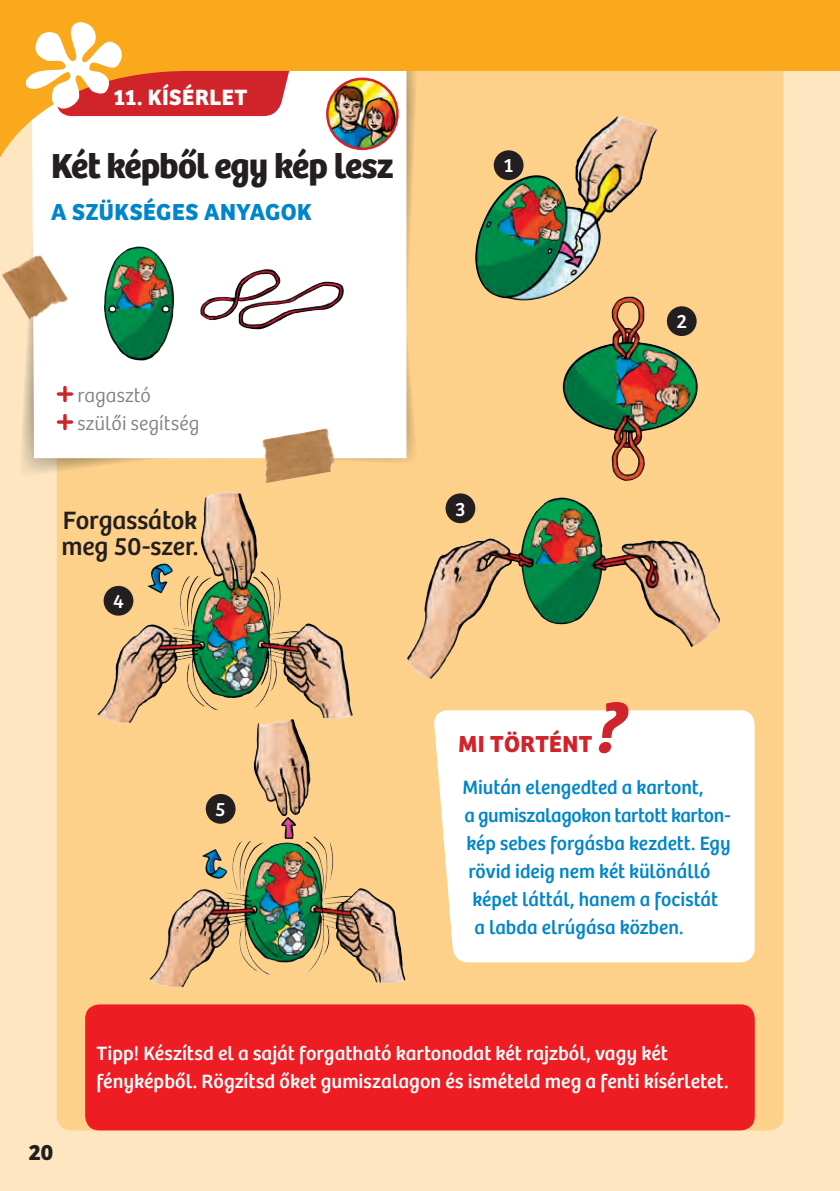
<style>
.page{position:relative;width:840px;height:1191px;background:#fff}
.page>*{position:absolute;margin:0;border:0;box-sizing:border-box;transform-origin:0 0}
.Headline_klein_Versu{font:700 36px "Kosmos Bree";letter-spacing:-.02em;color:#231f20}
.t1{font:26px/26px "Kosmos Bree";letter-spacing:-.005em;color:#231f20}
.Subhead_versal_blau{font:700 24px "Kosmos Bree";letter-spacing:.02em;color:#0085cb}
.Subhead_versal_rot{font:700 24px "Kosmos Bree";letter-spacing:.015em;color:#d1232a}
.t2{font:700 23px "Kosmos Bree";letter-spacing:.02em;color:#fff}
.t3{font:700 23px "Kosmos Bree";color:#231f20}
.Copy{font:20px/28px "Kosmos Bree";letter-spacing:.005em;color:#fff}
.Copy_blau{font:20px "Kosmos Bree";letter-spacing:.005em;color:#0085cb}
.Copy_blau-2{font:20px "Kosmos Bree";letter-spacing:-.015em;color:#0085cb}
.Liste_du_brauchst{font:300 20px "Kosmos Bree";letter-spacing:.01em;color:#808285}
</style>
<div class="page">
<div style="left:0;top:0;width:839px;height:1191px;background:#fee6c1"></div>
<div style="left:57px;top:32px;width:725px;height:1098px;background:#fed18b;border-radius:14px"></div>
<svg style="left:22px;top:212px;width:393px;height:267px"></svg>
<div style="left:32px;top:212px;width:374px;height:246px;background:#fff"></div>
<img style="left:248px;top:417px;width:101px;height:66px">
<img style="left:2px;top:240px;width:80px;height:93px">
<img style="left:94px;top:239px;width:92px;height:130px">
<img style="left:190px;top:253px;width:168px;height:90px">
<img style="left:97px;top:491px;width:252px;height:232px">
<img style="left:475px;top:212px;width:137px;height:89px">
<img style="left:552px;top:294px;width:146px;height:187px">
<img style="left:407px;top:495px;width:313px;height:184px">
<img style="left:129px;top:690px;width:277px;height:298px">
<svg style="left:57px;top:386px;width:16px;height:16px"></svg>
<svg style="left:57px;top:414px;width:16px;height:16px"></svg>
<div style="left:85px;top:1004px;width:669px;height:126px;background:#ee1d23;border-radius:14px"></div>
<div style="left:434px;top:710px;width:320px;height:252px;background:#fff"></div>
<svg style="left:598px;top:702px;width:30px;height:51px"></svg>
<div style="left:104px;top:586px;width:29px;height:29px;background:#231f20;border-radius:50%"></div>
<div style="left:206px;top:794px;width:29px;height:30px;background:#231f20;border-radius:50%"></div>
<div style="left:445px;top:493px;width:30px;height:30px;background:#231f20;border-radius:50%"></div>
<div style="left:666px;top:306px;width:30px;height:30px;background:#231f20;border-radius:50%"></div>
<svg style="left:0;top:0;width:838px;height:212px"></svg>
<svg style="left:25px;top:0;width:281px;height:116px"></svg>
<svg style="left:838px;top:0;width:2px;height:1191px"></svg>
<p class="t2" style="left:113px;top:83px;width:135px">11. KÍSÉRLET</p>
<p class="Headline_klein_Versu" style="left:51px;top:144px;width:343px">Két képből egy kép lesz</p>
<p class="Subhead_versal_blau" style="left:51px;top:198px;width:262px">A SZÜKSÉGES ANYAGOK</p>
<p class="Liste_du_brauchst" style="left:77px;top:384px;width:75px">ragasztó</p>
<p class="Liste_du_brauchst" style="left:77px;top:412px;width:123px">szülői segítség</p>
<p class="t1" style="left:61px;top:507px;width:139px">Forgassátok meg 50-szer.</p>
<p class="Copy" style="left:113px;top:587px;width:12px">4</p>
<p class="Copy" style="left:215px;top:795px;width:12px">5</p>
<p class="Copy" style="left:503px;top:152px;width:12px">1</p>
<p class="Copy" style="left:455px;top:495px;width:12px">3</p>
<p class="Copy" style="left:676px;top:308px;width:12px">2</p>
<p class="Subhead_versal_rot" style="left:458px;top:730px;width:135px">MI TÖRTÉNT</p>
<p class="Copy_blau" style="left:462px;top:776px;width:242px">Miután elengedted a kartont,</p>
<p class="Copy_blau-2" style="left:464px;top:804px;width:267px">a gumiszalagokon tartott karton-</p>
<p class="Copy_blau" style="left:466px;top:832px;width:265px">kép sebes forgásba kezdett. Egy</p>
<p class="Copy_blau" style="left:468px;top:860px;width:243px">rövid ideig nem két különálló</p>
<p class="Copy_blau" style="left:472px;top:888px;width:247px">képet láttál, hanem a focistát</p>
<p class="Copy_blau" style="left:474px;top:916px;width:210px">a labda elrúgása közben.</p>
<p class="t3" style="left:28px;top:1138px;width:26px">20</p>
<p class="Copy" style="left:96px;top:1040px;width:633px">Tipp! Készítsd el a saját forgatható kartonodat két rajzból, vagy két fényképből. Rögzítsd őket gumiszalagon és ismételd meg a fenti kísérletet.</p>
</div>
